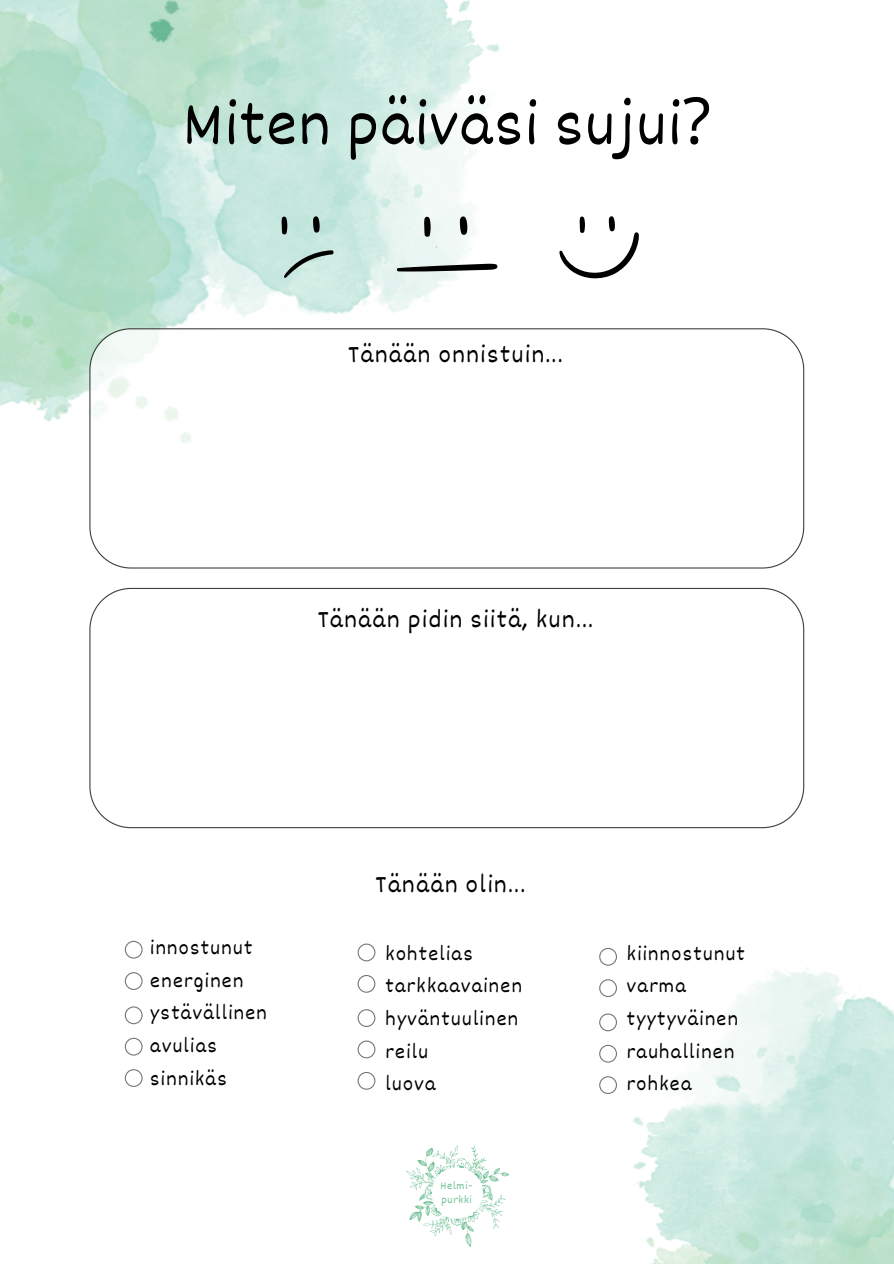
<style>
.page{position:relative;width:894px;height:1264px;background:#fff}
.page>*{position:absolute;margin:0;border:0;box-sizing:border-box;transform-origin:0 0}
.t1{font:64.5px "Dekko";letter-spacing:.03em;color:#000}
.t2{font:25.5px "Dekko";letter-spacing:.065em;color:#000}
.t3{font:21px "Dekko";letter-spacing:.065em;color:#000}
.t4{font:11.1px/13.8px "Dekko";letter-spacing:.07em;color:#6ebf93}
.s1{font-family:"Noto Sans"}
</style>
<div class="page">
<img style="left:0;top:0;width:638px;height:588px">
<img style="left:605px;top:965px;width:288px;height:298px">
<svg style="left:401px;top:1145px;width:108px;height:101px"></svg>
<svg style="left:89px;top:588px;width:715px;height:240px"></svg>
<svg style="left:89px;top:328px;width:715px;height:240px"></svg>
<svg style="left:559px;top:215px;width:80px;height:63px"></svg>
<svg style="left:281px;top:216px;width:6px;height:19px"></svg>
<svg style="left:312px;top:215px;width:7px;height:18px"></svg>
<svg style="left:283px;top:250px;width:51px;height:28px"></svg>
<svg style="left:424px;top:216px;width:6px;height:22px"></svg>
<svg style="left:459px;top:215px;width:8px;height:21px"></svg>
<svg style="left:396px;top:263px;width:101px;height:9px"></svg>
<svg style="left:125px;top:940px;width:18px;height:18px"></svg>
<svg style="left:125px;top:972px;width:18px;height:18px"></svg>
<svg style="left:125px;top:1006px;width:18px;height:18px"></svg>
<svg style="left:125px;top:1037px;width:18px;height:18px"></svg>
<svg style="left:125px;top:1069px;width:18px;height:17px"></svg>
<svg style="left:357px;top:943px;width:18px;height:18px"></svg>
<svg style="left:357px;top:975px;width:18px;height:17px"></svg>
<svg style="left:357px;top:1009px;width:18px;height:18px"></svg>
<svg style="left:357px;top:1040px;width:18px;height:18px"></svg>
<svg style="left:357px;top:1071px;width:18px;height:18px"></svg>
<svg style="left:599px;top:947px;width:18px;height:18px"></svg>
<svg style="left:599px;top:979px;width:18px;height:18px"></svg>
<svg style="left:599px;top:1013px;width:18px;height:18px"></svg>
<svg style="left:599px;top:1044px;width:18px;height:18px"></svg>
<svg style="left:599px;top:1076px;width:18px;height:18px"></svg>
<p class="t1" style="left:183px;top:84px;width:529px">Miten päiväsi sujui<span class="s1">?</span></p>
<p class="t2" style="left:348px;top:338px;width:216px">Tänään onnistuin...</p>
<p class="t2" style="left:317px;top:603px;width:277px">Tänään pidin siitä, kun...</p>
<h1 class="t3" style="left:150px;top:934px;width:103px">innostunut</h1>
<h2 class="t3" style="left:150px;top:967px;width:95px">energinen</h2>
<h2 class="t3" style="left:150px;top:999px;width:118px">ystävällinen</h2>
<h2 class="t3" style="left:150px;top:1032px;width:68px">avulias</h2>
<p class="t3" style="left:150px;top:1064px;width:78px">sinnikäs</p>
<p class="t2" style="left:375px;top:868px;width:151px">Tänään olin...</p>
<p class="t3" style="left:385px;top:940px;width:89px">kohtelias</p>
<p class="t3" style="left:385px;top:972px;width:138px">tarkkaavainen</p>
<p class="t3" style="left:385px;top:1005px;width:134px">hyväntuulinen</p>
<p class="t3" style="left:385px;top:1037px;width:44px">reilu</p>
<p class="t3" style="left:385px;top:1070px;width:51px">luova</p>
<p class="t4" style="left:440px;top:1178px;width:33px">Helmi&shy;purkki</p>
<p class="t3" style="left:626px;top:940px;width:119px">kiinnostunut</p>
<p class="t3" style="left:626px;top:972px;width:61px">varma</p>
<p class="t3" style="left:626px;top:1005px;width:113px">tyytyväinen</p>
<p class="t3" style="left:626px;top:1037px;width:109px">rauhallinen</p>
<p class="t3" style="left:626px;top:1070px;width:66px">rohkea</p>
</div>
